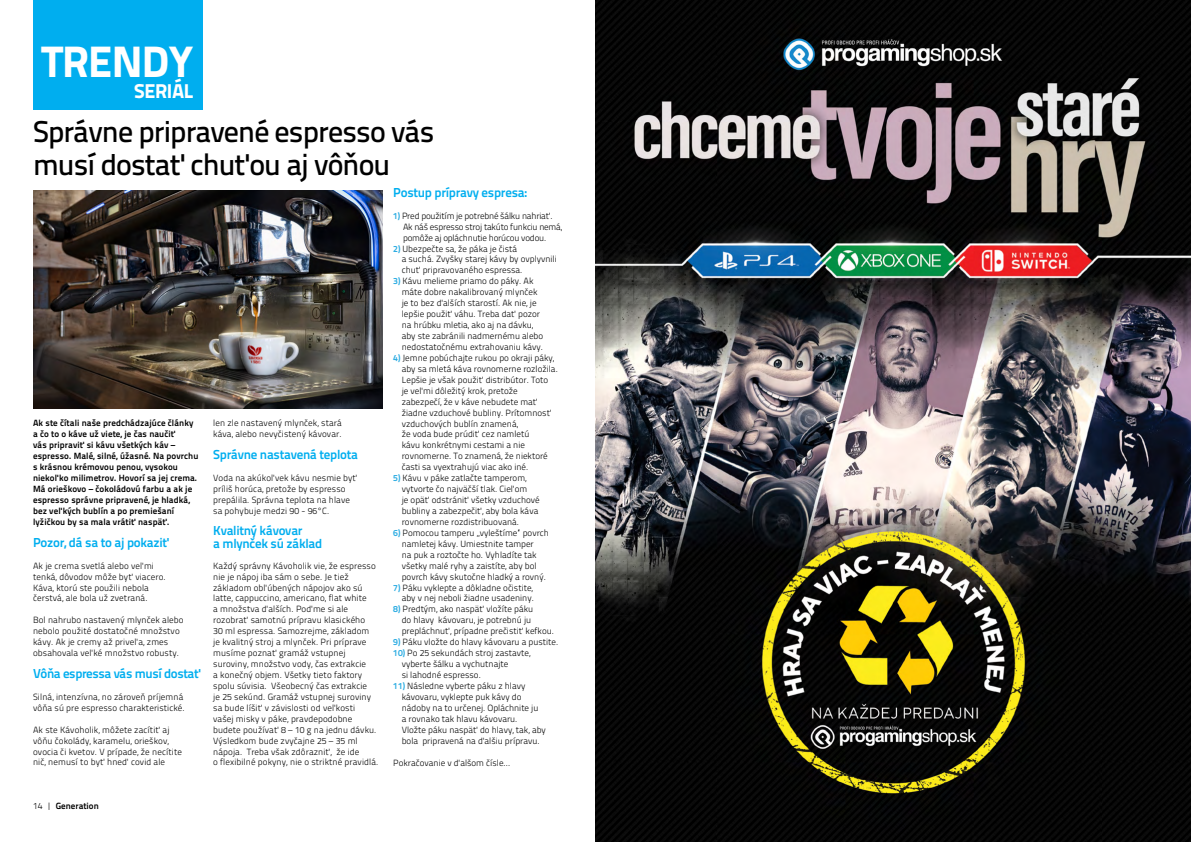
<style>
.page{position:relative;width:1191px;height:842px;background:#fff}
.page>*{position:absolute;margin:0;border:0;box-sizing:border-box;transform-origin:0 0}
.t1{font:800 44px "Titillium Text 22 L";letter-spacing:-.02em;color:#fff}
.t2{font:500 30px/32.8px "Titillium Text 22 L";letter-spacing:-.03em;color:#000}
.t3{font:800 20px "Titillium Text 22 L";letter-spacing:-.02em;color:#fff}
.t4{font:700 13px/12.9px "Titillium Text 22 L";letter-spacing:-.02em;color:#00aeef}
.t5{font:300 9px/10.9px "Titillium Text 22 L";color:#000}
.t6{font:700 9px/10.9px "Titillium Text 22 L";letter-spacing:.01em;color:#000}
.t7{font:300 9px/10.9px "Titillium Text 22 L";letter-spacing:-.02em;color:#000}
.s1{font-weight:300}
.s2{font-weight:700;color:#2cace2}
</style>
<div class="page">
<div style="left:33px;top:0;width:169px;height:109px;background:#00aeef"></div>
<img style="left:33px;top:190px;width:349px;height:219px">
<img style="left:595px;top:0;width:596px;height:842px">
<h1 class="t1" style="left:42px;top:27px;width:153px">TRENDY</h1>
<h3 class="t3" style="left:134px;top:76px;width:61px">SERIÁL</h3>
<h2 class="t2" style="left:33px;top:114px;width:403px">Správne pripravené espresso vás musí dostať chuťou aj vôňou</h2>
<p class="t6" style="left:33px;top:417px;width:167px">Ak ste čítali naše predchádzajúce články a čo to o káve už viete, je čas naučiť<br>vás pripraviť si kávu všetkých káv – espresso. Malé, silné, úžasné. Na povrchu s krásnou krémovou penou, vysokou niekoľko milimetrov. Hovorí sa jej crema.<br>Má orieškovo – čokoládovú farbu a ak je espresso správne pripravené, je hladká, bez veľkých bublín a po premiešaní lyžičkou by sa mala vrátiť naspäť.</p>
<h3 class="t4" style="left:33px;top:535px;width:138px">Pozor, dá sa to aj pokaziť</h3>
<p class="t5" style="left:33px;top:560px;width:134px">Ak je crema svetlá alebo veľmi tenká, dôvodov môže byť viacero.<br>Káva, ktorú ste použili nebola čerstvá, ale bola už zvetraná.</p>
<p class="t5" style="left:33px;top:614px;width:152px">Bol nahrubo nastavený mlynček alebo nebolo použité dostatočné množstvo kávy. Ak je cremy až priveľa, zmes obsahovala veľké množstvo robusty.</p>
<h3 class="t4" style="left:33px;top:666px;width:169px">Vôňa espressa vás musí dostať</h3>
<p class="t5" style="left:33px;top:691px;width:153px">Silná, intenzívna, no zároveň príjemná vôňa sú pre espresso charakteristické.</p>
<p class="t5" style="left:33px;top:724px;width:150px">Ak ste Kávoholik, môžete zacítiť aj vôňu čokolády, karamelu, orieškov, ovocia či kvetov. V prípade, že necítite nič, nemusí to byť hneď covid ale</p>
<p class="t5" style="left:213px;top:417px;width:130px">len zle nastavený mlynček, stará káva, alebo nevyčistený kávovar.</p>
<h3 class="t4" style="left:213px;top:447px;width:146px">Správne nastavená teplota</h3>
<p class="t5" style="left:213px;top:472px;width:146px">Voda na akúkoľvek kávu nesmie byť príliš horúca, pretože by espresso prepálila. Správna teplota na hlave sa pohybuje medzi 90 - 96°C.</p>
<h3 class="t4" style="left:213px;top:523px;width:111px">Kvalitný kávovar<br>a mlynček sú základ</h3>
<p class="t5" style="left:213px;top:560px;width:167px">Každý správny Kávoholik vie, že espresso nie je nápoj iba sám o sebe. Je tiež základom obľúbených nápojov ako sú latte, cappuccino, americano, flat white<br>a množstva ďalších. Poďme si ale rozobrať samotnú prípravu klasického<br>30 ml espressa. Samozrejme, základom je kvalitný stroj a mlynček. Pri príprave musíme poznať gramáž vstupnej suroviny, množstvo vody, čas extrakcie<br>a konečný objem. Všetky tieto faktory spolu súvisia. Všeobecný čas extrakcie<br>je 25 sekúnd. Gramáž vstupnej suroviny sa bude líšiť v závislosti od veľkosti<br>vašej misky v páke, pravdepodobne budete používať 8 – 10 g na jednu dávku.<br>Výsledkom bude zvyčajne 25 – 35 ml nápoja. Treba však zdôrazniť, že ide<br>o flexibilné pokyny, nie o striktné pravidlá.</p>
<p class="t6" style="left:33px;top:800px;width:67px"><span class="s1">14 |</span> Generation</p>
<h3 class="t4" style="left:393px;top:185px;width:135px">Postup prípravy espresa:</h3>
<p class="t7" style="left:403px;top:210px;width:161px;text-indent:-10px"><span class="s2">1)</span> Pred použitím je potrebné šálku nahriať.<br>Ak náš espresso stroj takúto funkciu nemá, pomôže aj opláchnutie horúcou vodou.</p>
<p class="t5" style="left:402px;top:242px;width:156px;text-indent:-8px"><span class="s2">2)</span> Ubezpečte sa, že páka je čistá<br>a suchá. Zvyšky starej kávy by ovplyvnili chuť pripravovaného espressa.</p>
<p class="t5" style="left:402px;top:275px;width:143px;text-indent:-8px"><span class="s2">3)</span> Kávu melieme priamo do páky. Ak máte dobre nakalibrovaný mlynček je to bez ďalších starostí. Ak nie, je lepšie použiť váhu. Treba dať pozor na hrúbku mletia, ako aj na dávku, aby ste zabránili nadmernému alebo nedostatočnému extrahovaniu kávy.</p>
<p class="t5" style="left:402px;top:352px;width:158px;text-indent:-8px"><span class="s2">4)</span> Jemne pobúchajte rukou po okraji páky, aby sa mletá káva rovnomerne rozložila.<br>Lepšie je však použiť distribútor. Toto<br>je veľmi dôležitý krok, pretože zabezpečí, že v káve nebudete mať žiadne vzduchové bubliny. Prítomnosť vzduchových bublín znamená,<br>že voda bude prúdiť cez namletú<br>kávu konkrétnymi cestami a nie rovnomerne. To znamená, že niektoré časti sa vyextrahujú viac ako iné.</p>
<p class="t5" style="left:402px;top:472px;width:139px;text-indent:-8px"><span class="s2">5)</span> Kávu v páke zatlačte tamperom, vytvorte čo najväčší tlak. Cieľom<br>je opäť odstrániť všetky vzduchové bubliny a zabezpečiť, aby bola káva rovnomerne rozdistribuovaná.</p>
<p class="t5" style="left:402px;top:527px;width:149px;text-indent:-8px"><span class="s2">6)</span> Pomocou tamperu „vyleštíme“ povrch namletej kávy. Umiestnite tamper<br>na puk a roztočte ho. Vyhladíte tak všetky malé ryhy a zaistíte, aby bol povrch kávy skutočne hladký a rovný.</p>
<p class="t5" style="left:393px;top:581px;width:142px;text-align:right"><span class="s2">7)</span> Páku vyklepte a dôkladne očistite, aby v nej neboli žiadne usadeniny.</p>
<p class="t5" style="left:402px;top:603px;width:154px;text-indent:-8px"><span class="s2">8)</span> Predtým, ako naspäť vložíte páku<br>do hlavy kávovaru, je potrebnú ju prepláchnuť, prípadne prečistiť kefkou.</p>
<p class="t5" style="left:393px;top:636px;width:166px"><span class="s2">9)</span> Páku vložte do hlavy kávovaru a pustite.</p>
<p class="t5" style="left:402px;top:647px;width:130px;text-indent:-8px"><span class="s2">10)</span> Po 25 sekundách stroj zastavte, vyberte šálku a vychutnajte<br>si lahodné espresso.</p>
<p class="t5" style="left:402px;top:680px;width:146px;text-indent:-8px"><span class="s2">11)</span> Následne vyberte páku z hlavy kávovaru, vyklepte puk kávy do nádoby na to určenej. Opláchnite ju<br>a rovnako tak hlavu kávovaru.<br>Vložte páku naspäť do hlavy, tak, aby bola pripravená na ďalšiu prípravu.</p>
<p class="t5" style="left:393px;top:756px;width:118px">Pokračovanie v ďalšom čísle...</p>
</div>
